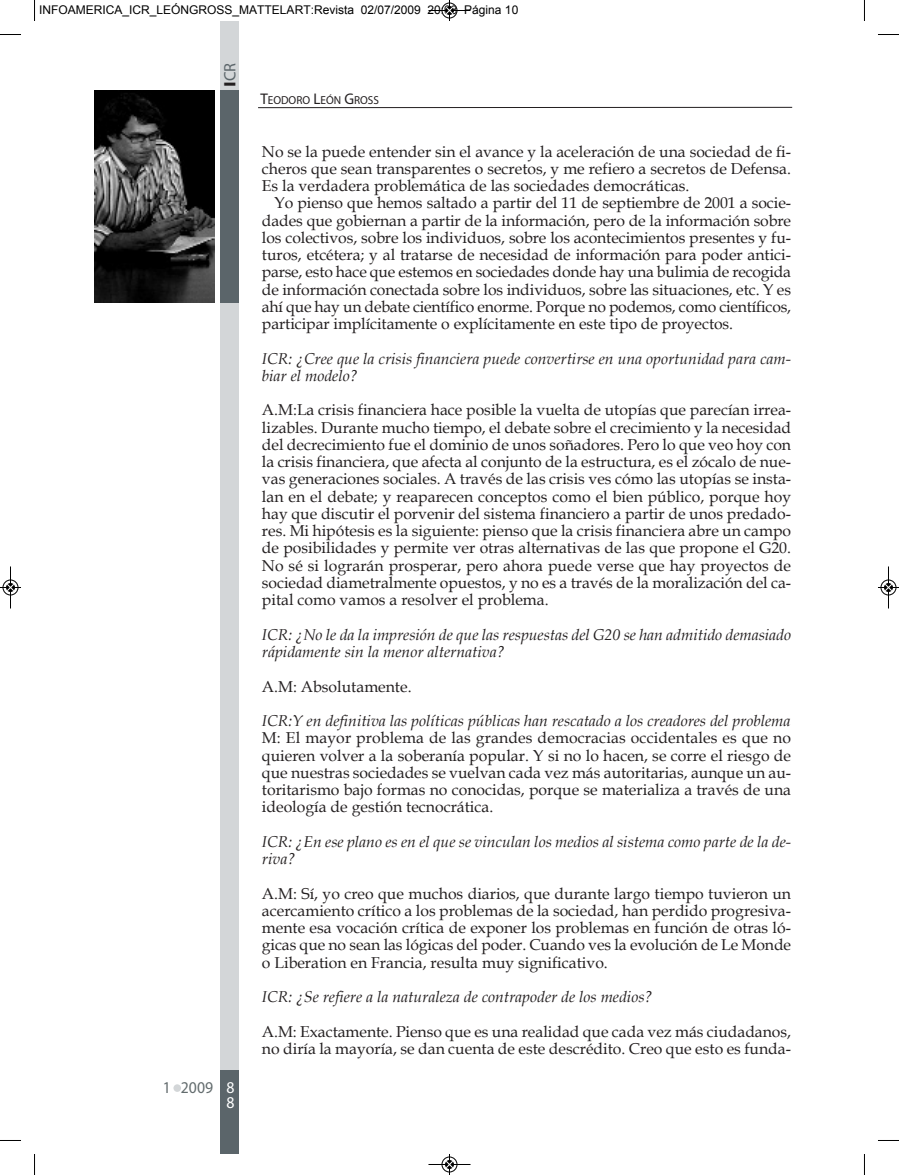
<style>
.page{position:relative;width:899px;height:1175px;background:#fff}
.page>*{position:absolute;margin:0;border:0;box-sizing:border-box;transform-origin:0 0}
.t1{font:16.5px "Myriad Pro";color:#636c6e;scale:.95 1}
.t2{font:16.5px "Myriad Pro";color:#5b656a}
.t3{font:16.5px/15px "Myriad Pro";color:#fff;scale:.95 1}
.t4{font:15.75px/17.2px "Book Antiqua";color:#231f20;text-align:justify}
.t5{font:italic 15.75px/17.2px "Book Antiqua";color:#231f20}
.t6{font:12px "Arial";color:#000}
.t7{font:11.55px "Myriad Pro";color:#231f20}
.s1{font-weight:700;color:#231f20}
.s2{font-size:15.45px}
</style>
<div class="page">
<div style="left:173px;top:1084px;width:8px;height:7px;background:#d3d6d8;border-radius:50%"></div>
<div style="left:220px;top:90px;width:19px;height:1050px;background:#d3d6d8"></div>
<img style="left:95px;top:91px;width:119px;height:212px">
<div style="left:220px;top:35px;width:19px;height:268px;background:#5b656a"></div>
<div style="left:220px;top:21px;width:19px;height:69px;background:#d3d6d8"></div>
<div style="left:220px;top:1070px;width:19px;height:84px;background:#5b656a"></div>
<hr style="left:258px;top:107px;width:533px;height:1px;background:#231f20">
<svg style="left:34px;top:0;width:1px;height:21px"></svg>
<svg style="left:0;top:34px;width:21px;height:1px"></svg>
<svg style="left:878px;top:34px;width:20px;height:1px"></svg>
<svg style="left:34px;top:1154px;width:1px;height:21px"></svg>
<svg style="left:0;top:1140px;width:21px;height:1px"></svg>
<svg style="left:878px;top:1140px;width:20px;height:1px"></svg>
<svg style="left:428px;top:0;width:43px;height:21px"></svg>
<svg style="left:428px;top:1154px;width:43px;height:21px"></svg>
<svg style="left:0;top:566px;width:21px;height:43px"></svg>
<svg style="left:878px;top:566px;width:20px;height:43px"></svg>
<p class="t6" style="left:39px;top:3px;width:480px">INFOAMERICA_ICR_LEÓNGROSS_MATTELART:Revista 02/07/2009 20:03 Página 10</p>
<p class="t2" style="left:223px;top:87px;width:26px;rotate:-90deg"><span class="s1">I</span>CR</p>
<p class="t1" style="left:163px;top:1081px;width:54px">1 2009</p>
<p class="t3" style="left:226px;top:1081px;width:10px">8<br>8</p>
<p class="t7" style="left:260px;top:96px;width:120px"><span class="s2">T</span>EODORO <span class="s2">L</span>EÓN <span class="s2">G</span>ROSS</p>
<p class="t4" style="left:262px;top:143px;width:530px">No se la puede entender sin el avance y la aceleración de una sociedad de fi&shy;cheros que sean transparentes o secretos, y me refiero a secretos de Defensa.<br>Es la verdadera problemática de las sociedades democráticas.</p>
<p class="t4" style="left:262px;top:195px;width:530px;text-indent:12px">Yo pienso que hemos saltado a partir del 11 de septiembre de 2001 a socie&shy;dades que gobiernan a partir de la información, pero de la información sobre los colectivos, sobre los individuos, sobre los acontecimientos presentes y fu&shy;turos, etcétera; y al tratarse de necesidad de información para poder antici&shy;parse, esto hace que estemos en sociedades donde hay una bulimia de recogida de información conectada sobre los individuos, sobre las situaciones, etc. Y es ahí que hay un debate científico enorme. Porque no podemos, como científicos, participar implícitamente o explícitamente en este tipo de proyectos.</p>
<p class="t5" style="left:262px;top:350px;width:530px">ICR: ¿Cree que la crisis financiera puede convertirse en una oportunidad para cam&shy;biar el modelo?</p>
<p class="t4" style="left:262px;top:402px;width:530px">A.M:La crisis financiera hace posible la vuelta de utopías que parecían irrea&shy;lizables. Durante mucho tiempo, el debate sobre el crecimiento y la necesidad del decrecimiento fue el dominio de unos soñadores. Pero lo que veo hoy con la crisis financiera, que afecta al conjunto de la estructura, es el zócalo de nue&shy;vas generaciones sociales. A través de las crisis ves cómo las utopías se insta&shy;lan en el debate; y reaparecen conceptos como el bien público, porque hoy hay que discutir el porvenir del sistema financiero a partir de unos predado&shy;res. Mi hipótesis es la siguiente: pienso que la crisis financiera abre un campo de posibilidades y permite ver otras alternativas de las que propone el G20.<br>No sé si lograrán prosperar, pero ahora puede verse que hay proyectos de sociedad diametralmente opuestos, y no es a través de la moralización del ca&shy;pital como vamos a resolver el problema.</p>
<p class="t5" style="left:262px;top:626px;width:530px">ICR: ¿No le da la impresión de que las respuestas del G20 se han admitido demasiado rápidamente sin la menor alternativa?</p>
<p class="t4" style="left:262px;top:678px;width:151px">A.M: Absolutamente.</p>
<p class="t5" style="left:262px;top:712px;width:530px">ICR:Y en definitiva las políticas públicas han rescatado a los creadores del problema</p>
<p class="t4" style="left:262px;top:729px;width:530px">M: El mayor problema de las grandes democracias occidentales es que no quieren volver a la soberanía popular. Y si no lo hacen, se corre el riesgo de que nuestras sociedades se vuelvan cada vez más autoritarias, aunque un au&shy;toritarismo bajo formas no conocidas, porque se materializa a través de una ideología de gestión tecnocrática.</p>
<p class="t5" style="left:262px;top:833px;width:530px">ICR: ¿En ese plano es en el que se vinculan los medios al sistema como parte de la de&shy;riva?</p>
<p class="t4" style="left:262px;top:885px;width:530px">A.M: Sí, yo creo que muchos diarios, que durante largo tiempo tuvieron un acercamiento crítico a los problemas de la sociedad, han perdido progresiva&shy;mente esa vocación crítica de exponer los problemas en función de otras ló&shy;gicas que no sean las lógicas del poder. Cuando ves la evolución de Le Monde o Liberation en Francia, resulta muy significativo.</p>
<p class="t5" style="left:262px;top:988px;width:392px">ICR: ¿Se refiere a la naturaleza de contrapoder de los medios?</p>
<p class="t4" style="left:262px;top:1023px;width:530px">A.M: Exactamente. Pienso que es una realidad que cada vez más ciudadanos, no diría la mayoría, se dan cuenta de este descrédito. Creo que esto es funda-</p>
</div>
